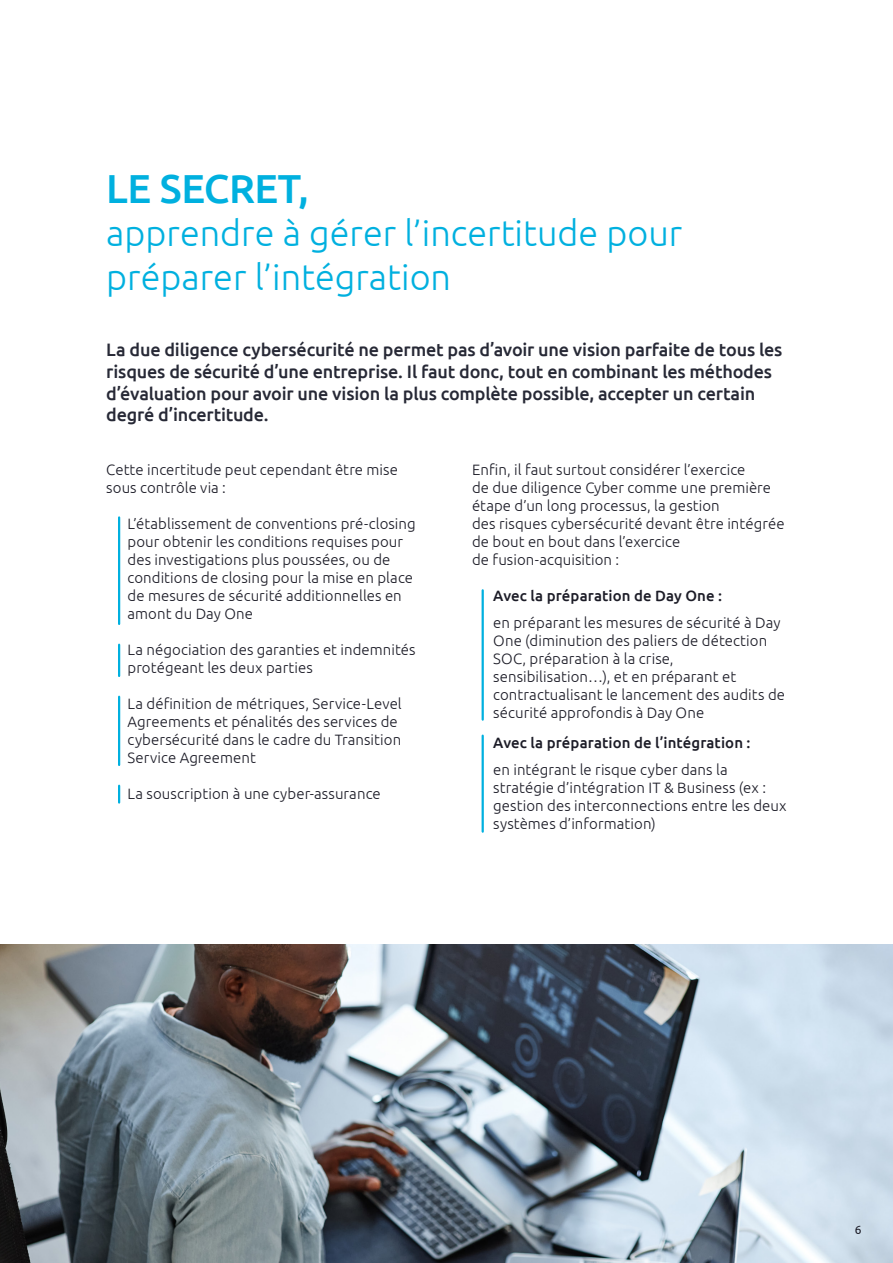
<style>
.page{position:relative;width:893px;height:1263px;background:#fff}
.page>*{position:absolute;margin:0;border:0;box-sizing:border-box;transform-origin:0 0}
.t1{font:500 40.5px "Ubuntu";letter-spacing:-.01em;color:#00b0df}
.t2{font:300 36px/43.5px "Ubuntu";color:#00b0df}
.t3{font:500 18px/21.6px "Ubuntu";letter-spacing:-.015em;color:#272936}
.t4{font:300 15px/18px "Ubuntu";letter-spacing:.005em;color:#1c1c27}
.t5{font:500 15px "Ubuntu";letter-spacing:.005em;color:#1c1c27}
.t6{font:12px "Ubuntu";color:#1c1c27}
</style>
<div class="page">
<img style="left:0;top:944px;width:893px;height:319px">
<svg style="left:118px;top:786px;width:2px;height:16px"></svg>
<h1 class="t1" style="left:106px;top:163px;width:204px">LE SECRET,</h1>
<h2 class="t2" style="left:106px;top:211px;width:578px">apprendre à gérer l’incertitude pour préparer l’intégration</h2>
<p class="t3" style="left:106px;top:338px;width:678px">La due diligence cybersécurité ne permet pas d’avoir une vision parfaite de tous les risques de sécurité d’une entreprise. Il faut donc, tout en combinant les méthodes d’évaluation pour avoir une vision la plus complète possible, accepter un certain degré d’incertitude.</p>
<p class="t4" style="left:106px;top:460px;width:293px">Cette incertitude peut cependant être mise sous contrôle via :</p>
<p class="t4" style="left:128px;top:514px;width:290px">L’établissement de conventions pré-closing pour obtenir les conditions requises pour des investigations plus poussées, ou de conditions de closing pour la mise en place de mesures de sécurité additionnelles en amont du Day One</p>
<p class="t4" style="left:128px;top:640px;width:290px">La négociation des garanties et indemnités protégeant les deux parties</p>
<p class="t4" style="left:128px;top:694px;width:276px">La définition de métriques, Service-Level Agreements et pénalités des services de cybersécurité dans le cadre du Transition Service Agreement</p>
<p class="t4" style="left:128px;top:784px;width:255px">La souscription à une cyber-assurance</p>
<p class="t4" style="left:472px;top:460px;width:314px">Enfin, il faut surtout considérer l’exercice<br>de due diligence Cyber comme une première étape d’un long processus, la gestion<br>des risques cybersécurité devant être intégrée de bout en bout dans l’exercice<br>de fusion-acquisition :</p>
<p class="t5" style="left:493px;top:586px;width:230px">Avec la préparation de Day One :</p>
<p class="t4" style="left:493px;top:613px;width:293px">en préparant les mesures de sécurité à Day One (diminution des paliers de détection SOC, préparation à la crise, sensibilisation…), et en préparant et contractualisant le lancement des audits de sécurité approfondis à Day One</p>
<p class="t5" style="left:493px;top:734px;width:259px">Avec la préparation de l’intégration :</p>
<p class="t4" style="left:493px;top:760px;width:295px">en intégrant le risque cyber dans la stratégie d’intégration IT &amp; Business (ex : gestion des interconnections entre les deux systèmes d’information)</p>
<p class="t6" style="left:855px;top:1222px;width:8px">6</p>
</div>
